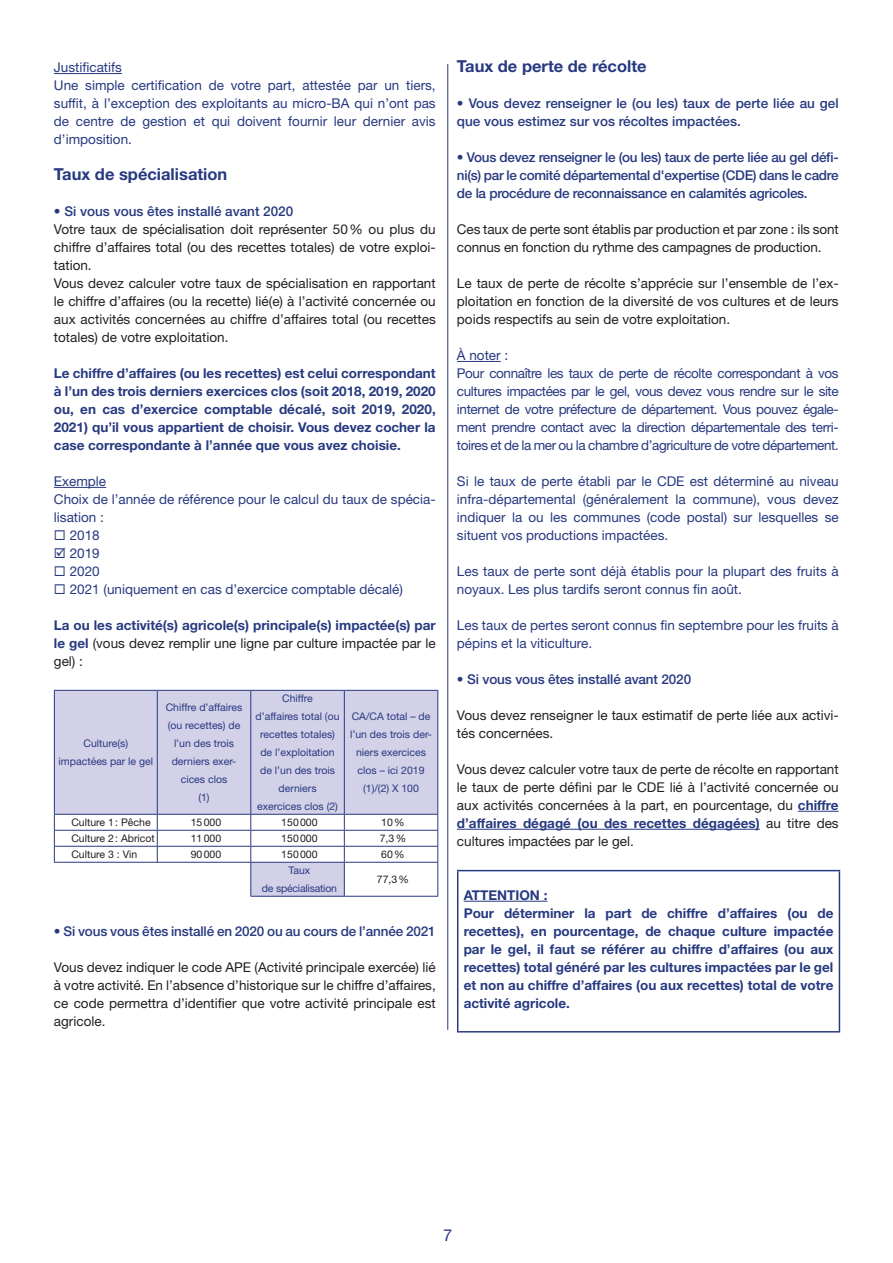
<style>
.page{position:relative;width:893px;height:1263px;background:#fff}
.page>*{position:absolute;margin:0;border:0;box-sizing:border-box;transform-origin:0 0}
.t1{font:700 16.5px "Helvetica Neue LT Std";color:#273980}
.t2{font:16.5px "Helvetica Neue LT Std";color:#273980}
.t3{font:13.5px/18px "Helvetica Neue LT Std";color:#231f20}
.t4{font:13.5px/18px "Helvetica Neue LT Std";color:#273980}
.t5{font:700 13.5px/18px "Helvetica Neue LT Std";color:#273980;text-align:justify}
.t6{font:500 13.5px/18px "Helvetica Neue LT Std";letter-spacing:-.01em;color:#273980}
.t7{font:13.5px/18px "Helvetica Neue LT Std";letter-spacing:-.03em;color:#273980}
.t8{font:10.5px/18px "Helvetica Neue LT Std";color:#273980;text-align:center}
.t9{font:10.5px "Helvetica Neue LT Std";color:#231f20}
.t10{font:10.5px/18px "Helvetica Neue LT Std";letter-spacing:-.02em;color:#273980;text-align:center}
.s1{font-weight:400;color:#231f20}
.s2{font-weight:700;color:#273980}
</style>
<div class="page">
<hr style="left:54px;top:73px;width:68px;height:1px;background:#273980">
<hr style="left:54px;top:487px;width:52px;height:1px;background:#273980">
<svg style="left:55px;top:691px;width:382px;height:205px;fill:#d3d1e8"></svg>
<hr style="left:54px;top:690px;width:103px;height:1px;background:#273980">
<hr style="left:54px;top:691px;width:1px;height:123px;background:#273980">
<hr style="left:157px;top:690px;width:94px;height:1px;background:#273980">
<hr style="left:157px;top:691px;width:1px;height:123px;background:#273980">
<hr style="left:251px;top:690px;width:93px;height:1px;background:#273980">
<hr style="left:250px;top:691px;width:1px;height:123px;background:#273980">
<hr style="left:344px;top:690px;width:94px;height:1px;background:#273980">
<hr style="left:344px;top:691px;width:1px;height:123px;background:#273980">
<hr style="left:437px;top:691px;width:1px;height:123px;background:#273980">
<hr style="left:54px;top:814px;width:103px;height:1px;background:#273980">
<hr style="left:157px;top:814px;width:94px;height:1px;background:#273980">
<hr style="left:251px;top:814px;width:93px;height:1px;background:#273980">
<hr style="left:344px;top:814px;width:94px;height:1px;background:#273980">
<hr style="left:54px;top:830px;width:103px;height:1px;background:#273980">
<hr style="left:157px;top:830px;width:94px;height:1px;background:#273980">
<hr style="left:251px;top:830px;width:93px;height:1px;background:#273980">
<hr style="left:344px;top:830px;width:94px;height:1px;background:#273980">
<hr style="left:54px;top:846px;width:103px;height:1px;background:#273980">
<svg style="left:54px;top:815px;width:1px;height:47px"></svg>
<hr style="left:157px;top:846px;width:94px;height:1px;background:#273980">
<svg style="left:157px;top:815px;width:1px;height:47px"></svg>
<hr style="left:251px;top:846px;width:93px;height:1px;background:#273980">
<svg style="left:250px;top:815px;width:1px;height:47px"></svg>
<hr style="left:344px;top:846px;width:94px;height:1px;background:#273980">
<svg style="left:344px;top:815px;width:1px;height:47px"></svg>
<svg style="left:437px;top:815px;width:1px;height:47px"></svg>
<hr style="left:54px;top:862px;width:290px;height:1px;background:#273980">
<hr style="left:250px;top:863px;width:1px;height:33px;background:#273980">
<hr style="left:344px;top:862px;width:94px;height:1px;background:#273980">
<hr style="left:344px;top:863px;width:1px;height:33px;background:#273980">
<hr style="left:437px;top:863px;width:1px;height:33px;background:#273980">
<hr style="left:250px;top:896px;width:94px;height:1px;background:#273980">
<hr style="left:344px;top:896px;width:94px;height:1px;background:#273980">
<hr style="left:457px;top:361px;width:44px;height:1px;background:#273980">
<hr style="left:798px;top:811px;width:41px;height:1px;background:#273980">
<hr style="left:457px;top:829px;width:303px;height:1px;background:#273980">
<hr style="left:457px;top:870px;width:383px;height:1px;background:#273980">
<hr style="left:457px;top:871px;width:1px;height:160px;background:#273980">
<hr style="left:839px;top:871px;width:1px;height:160px;background:#273980">
<hr style="left:457px;top:1031px;width:383px;height:2px;background:#273980">
<hr style="left:464px;top:901px;width:83px;height:1px;background:#273980">
<hr style="left:447px;top:64px;width:1px;height:966px;background:#273980">
<p class="t4" style="left:54px;top:60px;width:383px">Justificatifs<br>Une simple certification de votre part, attestée par un tiers, suffit, à l’exception des exploitants au micro-BA qui n’ont pas de centre de gestion et qui doivent fournir leur dernier avis d’imposition.</p>
<p class="t1" style="left:54px;top:168px;width:175px">Taux de spécialisation</p>
<p class="t6" style="left:54px;top:203px;width:241px">• Si vous vous êtes installé avant 2020</p>
<p class="t3" style="left:54px;top:221px;width:383px">Votre taux de spécialisation doit représenter 50 % ou plus du chiffre d’affaires total (ou des recettes totales) de votre exploi&shy;tation.<br>Vous devez calculer votre taux de spécialisation en rapportant le chiffre d’affaires (ou la recette) lié(e) à l’activité concernée ou aux activités concernées au chiffre d’affaires total (ou recettes totales) de votre exploitation.</p>
<p class="t5" style="left:54px;top:365px;width:383px">Le chiffre d’affaires (ou les recettes) est celui correspondant à l’un des trois derniers exercices clos (soit 2018, 2019, 2020 ou, en cas d’exercice comptable décalé, soit 2019, 2020, 2021) qu’il vous appartient de choisir. Vous devez cocher la case correspondante à l’année que vous avez choisie.</p>
<p class="t4" style="left:54px;top:473px;width:54px">Exemple</p>
<p class="t4" style="left:54px;top:491px;width:383px">Choix de l’année de référence pour le calcul du taux de spécia-</p>
<p class="t4" style="left:54px;top:509px;width:51px">lisation :</p>
<p class="t4" style="left:70px;top:527px;width:32px">2018</p>
<p class="t4" style="left:70px;top:545px;width:32px">2019</p>
<p class="t4" style="left:70px;top:563px;width:32px">2020</p>
<p class="t4" style="left:70px;top:581px;width:335px">2021 (uniquement en cas d’exercice comptable décalé)</p>
<p class="t5" style="left:54px;top:617px;width:383px">La ou les activité(s) agricole(s) principale(s) impactée(s) par le gel <span class="s1">(vous devez remplir une ligne par culture impactée par le gel) :</span></p>
<p class="t8" style="left:59px;top:735px;width:96px">Culture(s) impactées par le gel</p>
<p class="t8" style="left:166px;top:699px;width:78px">Chiffre d’affaires (ou recettes) de l’un des trois derniers exer&shy;cices clos<br>(1)</p>
<p class="t8" style="left:256px;top:690px;width:85px">Chiffre<br>d’affaires total (ou recettes totales) de l’exploitation de l’un des trois derniers exercices clos (2)</p>
<p class="t8" style="left:350px;top:708px;width:83px">CA/CA total – de l’un des trois der&shy;niers exercices clos – ici 2019 (1)/(2) X 100</p>
<p class="t9" style="left:71px;top:818px;width:81px">Culture 1 : Pêche</p>
<p class="t9" style="left:191px;top:818px;width:32px">15 000</p>
<p class="t9" style="left:281px;top:818px;width:38px">150 000</p>
<p class="t9" style="left:381px;top:818px;width:25px">10 %</p>
<p class="t9" style="left:71px;top:834px;width:85px">Culture 2 : Abricot</p>
<p class="t9" style="left:191px;top:834px;width:32px">11 000</p>
<p class="t9" style="left:281px;top:834px;width:38px">150 000</p>
<p class="t9" style="left:380px;top:834px;width:28px">7,3 %</p>
<p class="t9" style="left:71px;top:850px;width:67px">Culture 3 : Vin</p>
<p class="t9" style="left:191px;top:850px;width:32px">90 000</p>
<p class="t9" style="left:281px;top:850px;width:38px">150 000</p>
<p class="t9" style="left:381px;top:850px;width:25px">60 %</p>
<p class="t10" style="left:262px;top:862px;width:77px">Taux<br>de spécialisation</p>
<p class="t9" style="left:377px;top:875px;width:34px">77,3 %</p>
<p class="t6" style="left:54px;top:923px;width:383px">• Si vous vous êtes installé en 2020 ou au cours de l’année 2021</p>
<p class="t3" style="left:54px;top:959px;width:383px;text-align:justify">Vous devez indiquer le code APE (Activité principale exercée) lié à votre activité. En l’absence d’historique sur le chiffre d’affaires, ce code permettra d’identifier que votre activité principale est agricole.</p>
<p class="t1" style="left:457px;top:60px;width:191px">Taux de perte de récolte</p>
<p class="t6" style="left:457px;top:95px;width:383px">• Vous devez renseigner le (ou les) taux de perte liée au gel que vous estimez sur vos récoltes impactées.</p>
<p class="t6" style="left:457px;top:149px;width:383px;text-align:justify">• Vous devez renseigner le (ou les) taux de perte liée au gel défi&shy;ni(s) par le comité départemental d'expertise (CDE) dans le cadre de la procédure de reconnaissance en calamités agricoles.</p>
<p class="t3" style="left:457px;top:221px;width:383px">Ces taux de perte sont établis par production et par zone : ils sont connus en fonction du rythme des campagnes de production.</p>
<p class="t3" style="left:457px;top:275px;width:383px;text-align:justify">Le taux de perte de récolte s’apprécie sur l’ensemble de l’ex&shy;ploitation en fonction de la diversité de vos cultures et de leurs poids respectifs au sein de votre exploitation.</p>
<p class="t7" style="left:457px;top:347px;width:383px">À noter :<br>Pour connaître les taux de perte de récolte correspondant à vos cultures impactées par le gel, vous devez vous rendre sur le site internet de votre préfecture de département. Vous pouvez égale&shy;ment prendre contact avec la direction départementale des terri&shy;toires et de la mer ou la chambre d’agriculture de votre département.</p>
<p class="t4" style="left:457px;top:473px;width:383px;text-align:justify">Si le taux de perte établi par le CDE est déterminé au niveau infra-départemental (généralement la commune), vous devez indiquer la ou les communes (code postal) sur lesquelles se situent vos productions impactées.</p>
<p class="t4" style="left:457px;top:563px;width:383px">Les taux de perte sont déjà établis pour la plupart des fruits à noyaux. Les plus tardifs seront connus fin août.</p>
<p class="t4" style="left:457px;top:617px;width:383px">Les taux de pertes seront connus fin septembre pour les fruits à pépins et la viticulture.</p>
<p class="t6" style="left:457px;top:671px;width:236px">• Si vous vous êtes installé avant 2020</p>
<p class="t3" style="left:457px;top:707px;width:383px">Vous devez renseigner le taux estimatif de perte liée aux activi&shy;tés concernées.</p>
<p class="t3" style="left:457px;top:761px;width:383px;text-align:justify">Vous devez calculer votre taux de perte de récolte en rapportant le taux de perte défini par le CDE lié à l’activité concernée ou aux activités concernées à la part, en pourcentage, du <span class="s2">chiffre d’affaires dégagé (ou des recettes dégagées)</span> au titre des cultures impactées par le gel.</p>
<p class="t5" style="left:464px;top:887px;width:371px;text-align:left">ATTENTION :<br>Pour déterminer la part de chiffre d’affaires (ou de recettes), en pourcentage, de chaque culture impactée par le gel, il faut se référer au chiffre d’affaires (ou aux recettes) total généré par les cultures impactées par le gel et non au chiffre d’affaires (ou aux recettes) total de votre activité agricole.</p>
<p class="t2" style="left:443px;top:1230px;width:11px">7</p>
</div>
